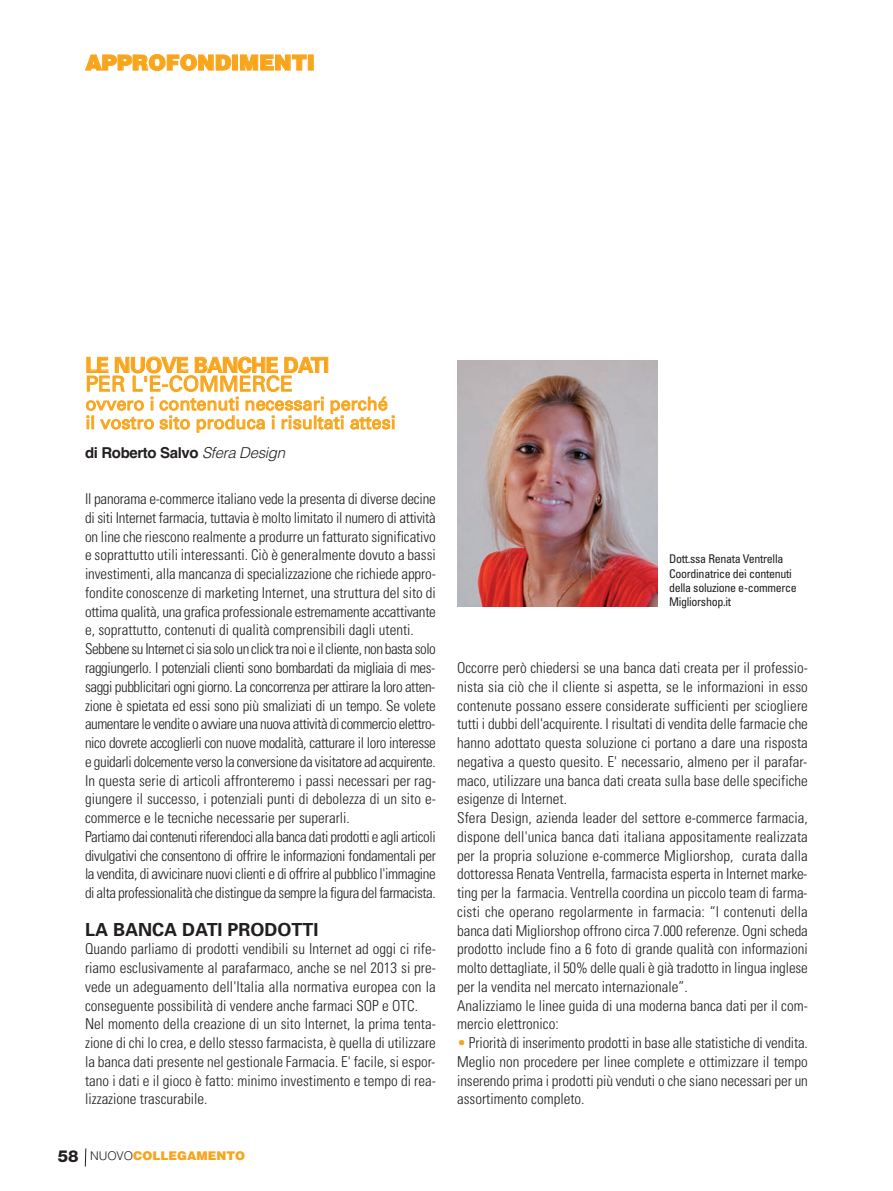
<style>
.page{position:relative;width:893px;height:1191px;background:#fff}
.page>*{position:absolute;margin:0;border:0;box-sizing:border-box;transform-origin:0 0}
.t1{font:700 21px "Univers";letter-spacing:-.025em;color:#f9a51b}
.t2{font:21px "Univers";color:#f9a51b}
.t3{font:900 21px "Helvetica";letter-spacing:-.005em;color:#f9a51b}
.t4{font:18px/18.8px "Univers";color:#f9a51b}
.t5{font:700 18px "Univers";color:#231f20}
.t6{font:300 condensed 15px/18.8px "Univers";color:#231f20}
.t7{font:300 condensed 15px/18.8px "Univers";letter-spacing:-.02em;color:#231f20}
.t8{font:700 15px "Helvetica";letter-spacing:-.025em;color:#231f20}
.t9{font:condensed 12px/14.4px "Univers";letter-spacing:-.025em;color:#231f20}
.t10{font:900 12px "Helvetica";color:#f9a51b}
.s1{font-weight:300;font-style:italic}
.s2{font-family:"Helvetica Neue";font-weight:800;font-size:16.5px;color:#231f20}
.s3{font-weight:300;color:#231f20}
.s4{color:#f9a51b}
</style>
<div class="page">
<svg style="left:85px;top:1148px;width:2px;height:19px"></svg>
<img style="left:457px;top:361px;width:201px;height:245px">
<h1 class="t3" style="left:85px;top:55px;width:231px">APPROFONDIMENTI</h1>
<h1 class="t1" style="left:85px;top:357px;width:245px">LE NUOVE BANCHE DATI</h1>
<h1 class="t2" style="left:85px;top:376px;width:209px">PER L'E-COMMERCE</h1>
<p class="t4" style="left:85px;top:396px;width:312px">ovvero i contenuti necessari perché il vostro sito produca i risultati attesi</p>
<p class="t8" style="left:85px;top:444px;width:201px">di Roberto Salvo <span class="s1">Sfera Design</span></p>
<p class="t7" style="left:85px;top:491px;width:352px">Il panorama e-commerce italiano vede la presenta di diverse decine di siti Internet farmacia, tuttavia è molto limitato il numero di attività on line che riescono realmente a produrre un fatturato significativo e soprattutto utili interessanti. Ciò è generalmente dovuto a bassi investimenti, alla mancanza di specializzazione che richiede appro&shy;fondite conoscenze di marketing Internet, una struttura del sito di ottima qualità, una grafica professionale estremamente accattivante e, soprattutto, contenuti di qualità comprensibili dagli utenti.<br>Sebbene su Internet ci sia solo un click tra noi e il cliente, non basta solo raggiungerlo. I potenziali clienti sono bombardati da migliaia di mes&shy;saggi pubblicitari ogni giorno. La concorrenza per attirare la loro atten&shy;zione è spietata ed essi sono più smaliziati di un tempo. Se volete aumentare le vendite o avviare una nuova attività di commercio elettro&shy;nico dovrete accoglierli con nuove modalità, catturare il loro interesse e guidarli dolcemente verso la conversione da visitatore ad acquirente.<br>In questa serie di articoli affronteremo i passi necessari per rag&shy;giungere il successo, i potenziali punti di debolezza di un sito e&shy;commerce e le tecniche necessarie per superarli.<br>Partiamo dai contenuti riferendoci alla banca dati prodotti e agli articoli divulgativi che consentono di offrire le informazioni fondamentali per la vendita, di avvicinare nuovi clienti e di offrire al pubblico l'immagine di alta professionalità che distingue da sempre la figura del farmacista.</p>
<p class="t5" style="left:85px;top:922px;width:235px">LA BANCA DATI PRODOTTI</p>
<p class="t6" style="left:85px;top:941px;width:352px">Quando parliamo di prodotti vendibili su Internet ad oggi ci rife&shy;riamo esclusivamente al parafarmaco, anche se nel 2013 si pre&shy;vede un adeguamento dell'Italia alla normativa europea con la conseguente possibilità di vendere anche farmaci SOP e OTC.<br>Nel momento della creazione di un sito Internet, la prima tenta&shy;zione di chi lo crea, e dello stesso farmacista, è quella di utilizzare la banca dati presente nel gestionale Farmacia. E' facile, si espor&shy;tano i dati e il gioco è fatto: minimo investimento e tempo di rea&shy;lizzazione trascurabile.</p>
<p class="t10" style="left:58px;top:1151px;width:189px"><span class="s2">58</span> <span class="s3">NUOVO</span>COLLEGAMENTO</p>
<p class="t9" style="left:669px;top:552px;width:129px">Dott.ssa Renata Ventrella<br>Coordinatrice dei contenuti della soluzione e-commerce<br>Migliorshop.it</p>
<p class="t6" style="left:457px;top:659px;width:352px">Occorre però chiedersi se una banca dati creata per il professio&shy;nista sia ciò che il cliente si aspetta, se le informazioni in esso contenute possano essere considerate sufficienti per sciogliere tutti i dubbi dell'acquirente. I risultati di vendita delle farmacie che hanno adottato questa soluzione ci portano a dare una risposta negativa a questo quesito. E' necessario, almeno per il parafar&shy;maco, utilizzare una banca dati creata sulla base delle specifiche esigenze di Internet.<br>Sfera Design, azienda leader del settore e-commerce farmacia, dispone dell'unica banca dati italiana appositamente realizzata per la propria soluzione e-commerce Migliorshop, curata dalla dottoressa Renata Ventrella, farmacista esperta in Internet marke&shy;ting per la farmacia. Ventrella coordina un piccolo team di farma&shy;cisti che operano regolarmente in farmacia: “I contenuti della banca dati Migliorshop offrono circa 7.000 referenze. Ogni scheda prodotto include fino a 6 foto di grande qualità con informazioni molto dettagliate, il 50% delle quali è già tradotto in lingua inglese per la vendita nel mercato internazionale”.<br>Analizziamo le linee guida di una moderna banca dati per il com&shy;mercio elettronico:</p>
<p class="t6" style="left:457px;top:1034px;width:352px;text-align:justify"><span class="s4">•</span> Priorità di inserimento prodotti in base alle statistiche di vendita.<br>Meglio non procedere per linee complete e ottimizzare il tempo inserendo prima i prodotti più venduti o che siano necessari per un assortimento completo.</p>
</div>
